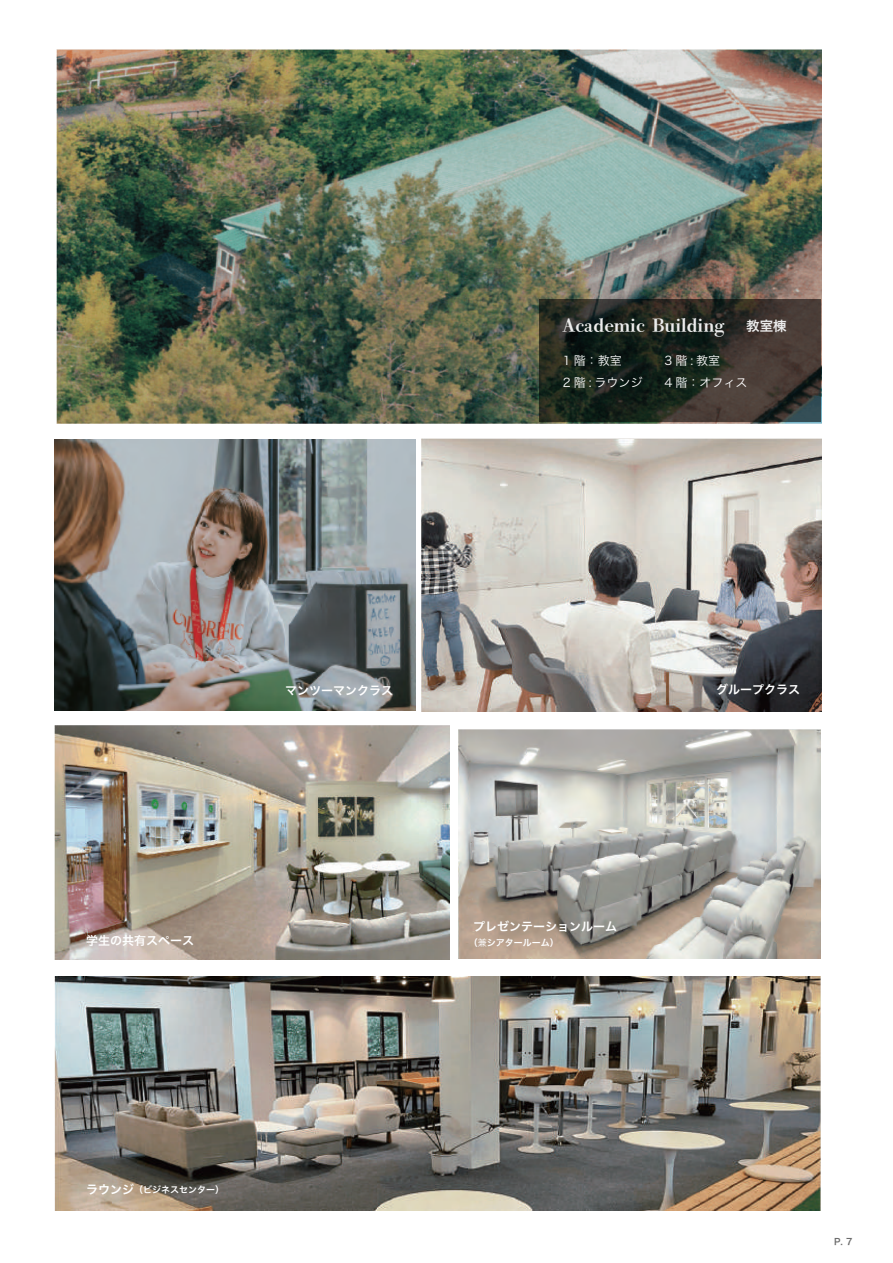
<style>
.page{position:relative;width:893px;height:1263px;background:#fff}
.page>*{position:absolute;margin:0;border:0;box-sizing:border-box;transform-origin:0 0}
.t1{font:800 18px "DNP Shuei N Shogo Min Std";color:#ededed}
.t2{font:12px "Hira Kaku Pro W6";color:#fff}
.t3{font:12px/22.5px "Hira Kaku Pro W3";color:#fff}
.t4{font:9px "Hira Kaku Pro W6";color:#fff}
.t5{font:9px "Hira Kaku Pro W6";color:#6b6b6b}
.s1{font-family:"Hira Kaku Pro W6";font-weight:400;font-size:13.5px}
.s2{font-family:"Koz Go Pr 6 N"}
.s3{font-size:12px}
</style>
<div class="page">
<img style="left:55px;top:439px;width:360px;height:272px">
<img style="left:55px;top:976px;width:765px;height:234px">
<img style="left:459px;top:729px;width:361px;height:230px">
<img style="left:54px;top:726px;width:396px;height:234px">
<img style="left:422px;top:439px;width:399px;height:272px">
<img style="left:57px;top:49px;width:765px;height:374px">
<svg style="left:539px;top:299px;width:282px;height:123px;background:#292c25"></svg>
<h1 class="t1" style="left:562px;top:313px;width:226px">Academic Building <span class="s1">教室棟</span></h1>
<p class="t3" style="left:563px;top:348px;width:81px">1 階：教室<br>2 階 : ラウンジ</p>
<p class="t3" style="left:664px;top:348px;width:84px">3階:教室<br>4 階：オフィス</p>
<p class="t2" style="left:285px;top:679px;width:109px">マンツーマンクラス</p>
<p class="t2" style="left:716px;top:679px;width:85px">グループクラス</p>
<p class="t2" style="left:473px;top:915px;width:145px">プレゼンテーションルーム</p>
<p class="t2" style="left:86px;top:930px;width:110px">学生の共有スペース</p>
<p class="t4" style="left:469px;top:934px;width:91px">（<span class="s2">兼</span>シアタールーム）</p>
<p class="t4" style="left:86px;top:1181px;width:139px"><span class="s3">ラウンジ</span>（ビジネスセンター）</p>
<p class="t5" style="left:834px;top:1233px;width:20px">P. 7</p>
</div>
